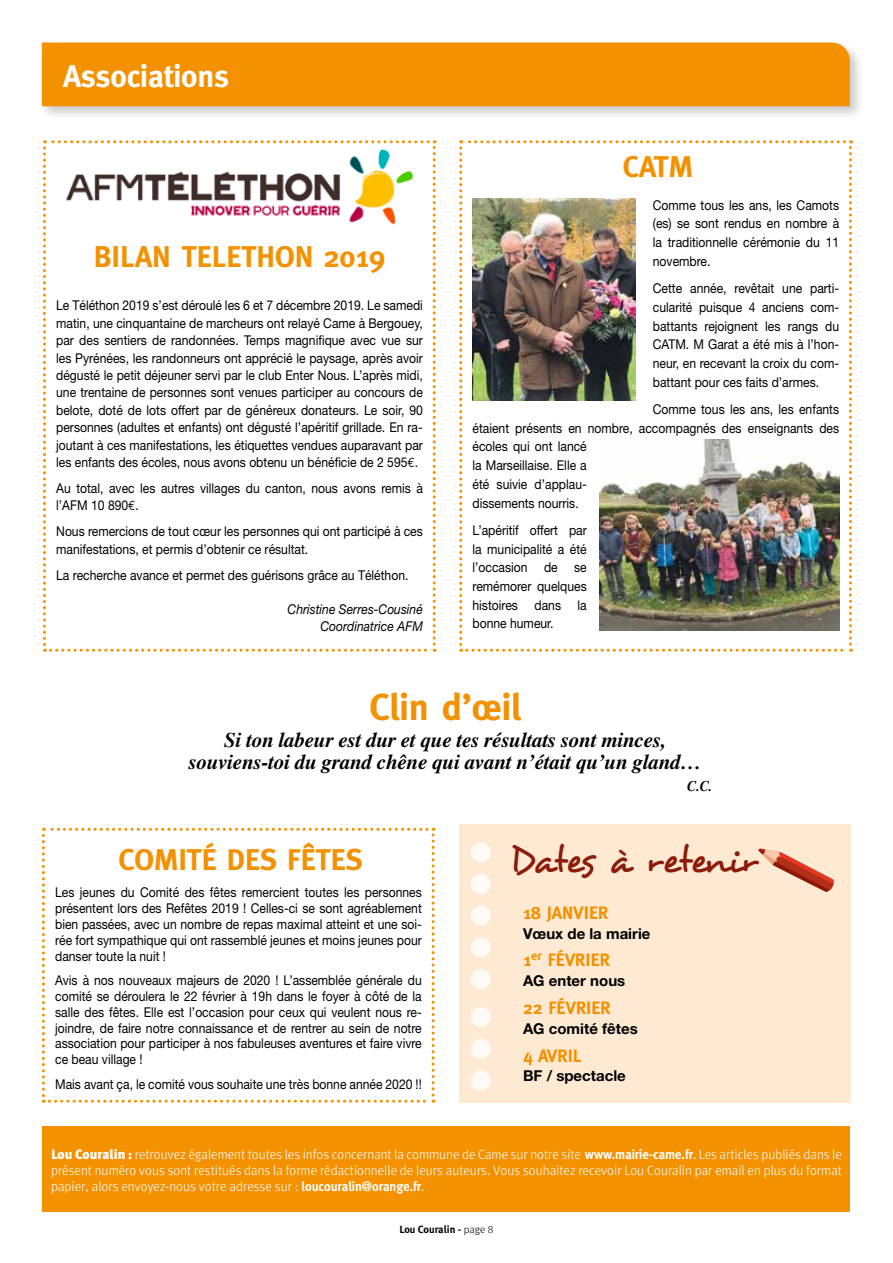
<style>
.page{position:relative;width:893px;height:1263px;background:#fff}
.page>*{position:absolute;margin:0;border:0;box-sizing:border-box;transform-origin:0 0}
.t1{font:37.5px "Desyrel";letter-spacing:-.04em;color:#8c1b0a}
.t2{font:700 37.5px "Meta";color:#f39100}
.t3{font:700 31.5px "Meta";color:#fff}
.t4{font:700 30px "Meta";color:#f39100}
.t5{font:italic 700 21px/22.5px "Times";letter-spacing:-.01em;color:#000;text-align:center}
.t6{font:700 18px "Meta";color:#f39100}
.t7{font:700 15px "Helvetica Neue";color:#000}
.t8{font:italic 700 14.85px "Times";color:#000;scale:.93 1}
.t9{font:13.5px/18.8px "Helvetica Neue";color:#000;text-align:justify;scale:.9 1}
.t10{font:300 13.5px/16.2px "Meta";color:#fff;text-align:justify;scale:.95 1}
.t11{font:italic 13.5px/17.4px "Helvetica Neue";color:#000;text-align:right;scale:.9 1}
.t12{font:700 10.5px "Meta Plus";color:#000}
.s1{font-family:"Euro Mono"}
.s2{font-family:"Meta Plus";font-weight:900}
.s3{font-weight:700}
.s4{font-family:"Meta";font-weight:300}
</style>
<div class="page">
<div style="left:43px;top:1127px;width:807px;height:85px;background:#f39100"></div>
<div style="left:40px;top:40px;width:824px;height:81px;background:#000;opacity:.2"></div>
<div style="left:42px;top:43px;width:808px;height:63px;background:#f39100"></div>
<svg style="left:43px;top:140px;width:393px;height:512px"></svg>
<svg style="left:459px;top:140px;width:393px;height:512px"></svg>
<svg style="left:42px;top:828px;width:393px;height:275px"></svg>
<img style="left:600px;top:440px;width:239px;height:191px">
<img style="left:472px;top:199px;width:164px;height:202px">
<div style="left:459px;top:824px;width:391px;height:279px;background:#feead3"></div>
<svg style="left:758px;top:848px;width:76px;height:44px"></svg>
<div style="left:471px;top:842px;width:20px;height:20px;background:#fefaf6;border-radius:50%"></div>
<div style="left:471px;top:874px;width:20px;height:20px;background:#fefaf6;border-radius:50%"></div>
<div style="left:471px;top:905px;width:20px;height:21px;background:#fefaf6;border-radius:50%"></div>
<div style="left:471px;top:937px;width:20px;height:20px;background:#fefaf6;border-radius:50%"></div>
<div style="left:471px;top:969px;width:20px;height:20px;background:#fefaf6;border-radius:50%"></div>
<div style="left:471px;top:1007px;width:20px;height:20px;background:#fefaf6;border-radius:50%"></div>
<div style="left:471px;top:1038px;width:20px;height:21px;background:#fefaf6;border-radius:50%"></div>
<div style="left:471px;top:1070px;width:20px;height:20px;background:#fefaf6;border-radius:50%"></div>
<h2 class="t3" style="left:63px;top:57px;width:167px">Associations</h2>
<h3 class="t4" style="left:94px;top:240px;width:293px">BILAN TELETHON 2019</h3>
<p class="t9" style="left:56px;top:297px;width:409px;line-height:17.4px">Le Téléthon 2019 s’est déroulé les 6 et 7 décembre 2019. Le samedi matin, une cinquantaine de marcheurs ont relayé Came à Bergouey, par des sentiers de randonnées. Temps magnifique avec vue sur les Pyrénées, les randonneurs ont apprécié le paysage, après avoir dégusté le petit déjeuner servi par le club Enter Nous. L’après midi, une trentaine de personnes sont venues participer au concours de belote, doté de lots offert par de généreux donateurs. Le soir, 90 personnes (adultes et enfants) ont dégusté l’apéritif grillade. En ra&shy;joutant à ces manifestations, les étiquettes vendues auparavant par les enfants des écoles, nous avons obtenu un bénéficie de 2 595<span class="s1">€</span>.</p>
<p class="t9" style="left:56px;top:479px;width:409px;line-height:17.4px">Au total, avec les autres villages du canton, nous avons remis à l’AFM 10 890<span class="s1">€</span>.</p>
<p class="t9" style="left:56px;top:523px;width:409px;line-height:17.4px">Nous remercions de tout cœur les personnes qui ont participé à ces manifestations, et permis d’obtenir ce résultat.</p>
<p class="t9" style="left:56px;top:565px;width:393px">La recherche avance et permet des guérisons grâce au Téléthon.</p>
<p class="t11" style="left:288px;top:600px;width:152px">Christine Serres-Cousiné<br>Coordinatrice AFM</p>
<h3 class="t4" style="left:623px;top:149px;width:72px">CATM</h3>
<p class="t9" style="left:653px;top:195px;width:209px">Comme tous les ans, les Camots (es) se sont rendus en nombre à la traditionnelle cérémonie du 11 novembre.</p>
<p class="t9" style="left:653px;top:279px;width:209px">Cette année, revêtait une parti&shy;cularité puisque 4 anciens com&shy;battants rejoignent les rangs du CATM. M Garat a été mis à l’hon&shy;neur, en recevant la croix du com&shy;battant pour ces faits d’armes.</p>
<p class="t9" style="left:472px;top:400px;width:409px;text-align:left;text-indent:180px">Comme tous les ans, les enfants étaient présents en nombre, accompagnés des enseignants des écoles qui ont lancé<br>la Marseillaise. Elle a<br>été suivie d’applau-<br>dissements nourris.</p>
<p class="t9" style="left:472px;top:520px;width:128px">L’apéritif offert par la municipalité a été l’occasion de se remémorer quelques histoires dans la bonne humeur.</p>
<h1 class="t2" style="left:369px;top:685px;width:153px">Clin d’œil</h1>
<h3 class="t5" style="left:189px;top:728px;width:515px">Si ton labeur est dur et que tes résultats sont minces, souviens-toi du grand chêne qui avant n’était qu’un gland…</h3>
<p class="t8" style="left:687px;top:777px;width:28px">C.C.</p>
<h3 class="t4" style="left:118px;top:842px;width:246px">COMITÉ DES FÊTES</h3>
<h1 class="t1" style="left:510px;top:837px;width:249px">Dates à retenir</h1>
<h3 class="t6" style="left:523px;top:902px;width:87px">18 JANVIER</h3>
<p class="t7" style="left:523px;top:924px;width:129px">Vœux de la mairie</p>
<h3 class="t6" style="left:523px;top:950px;width:88px">1<sup>er</sup> FÉVRIER</h3>
<p class="t7" style="left:523px;top:972px;width:104px">AG enter nous</p>
<h3 class="t6" style="left:523px;top:997px;width:89px">22 FÉVRIER</h3>
<p class="t7" style="left:523px;top:1019px;width:116px">AG comité fêtes</p>
<h3 class="t6" style="left:523px;top:1045px;width:60px">4 AVRIL</h3>
<p class="t7" style="left:523px;top:1067px;width:104px">BF / spectacle</p>
<p class="t9" style="left:55px;top:884px;width:409px;line-height:15.9px">Les jeunes du Comité des fêtes remercient toutes les personnes présentent lors des Refêtes 2019 ! Celles-ci se sont agréablement bien passées, avec un nombre de repas maximal atteint et une soi&shy;rée fort sympathique qui ont rassemblé jeunes et moins jeunes pour danser toute la nuit !</p>
<p class="t9" style="left:55px;top:972px;width:409px;line-height:15.9px">Avis à nos nouveaux majeurs de 2020 ! L’assemblée générale du comité se déroulera le 22 février à 19h dans le foyer à côté de la salle des fêtes. Elle est l’occasion pour ceux qui veulent nous re&shy;joindre, de faire notre connaissance et de rentrer au sein de notre association pour participer à nos fabuleuses aventures et faire vivre ce beau village !</p>
<p class="t9" style="left:55px;top:1074px;width:409px">Mais avant ça, le comité vous souhaite une très bonne année 2020 !!</p>
<p class="t10" style="left:51px;top:1145px;width:834px"><span class="s2">Lou Couralin :</span> retrouvez également toutes les infos concernant la commune de Came sur notre site <span class="s3">www.mairie-came.fr</span>. Les articles publiés dans le présent numéro vous sont restitués dans la forme rédactionnelle de leurs auteurs. Vous souhaitez recevoir Lou Couralin par email en plus du format papier, alors envoyez-nous votre adresse sur : <span class="s3">loucouralin@orange.fr</span>.</p>
<p class="t12" style="left:399px;top:1223px;width:96px">Lou Couralin - <span class="s4">page 8</span></p>
</div>
